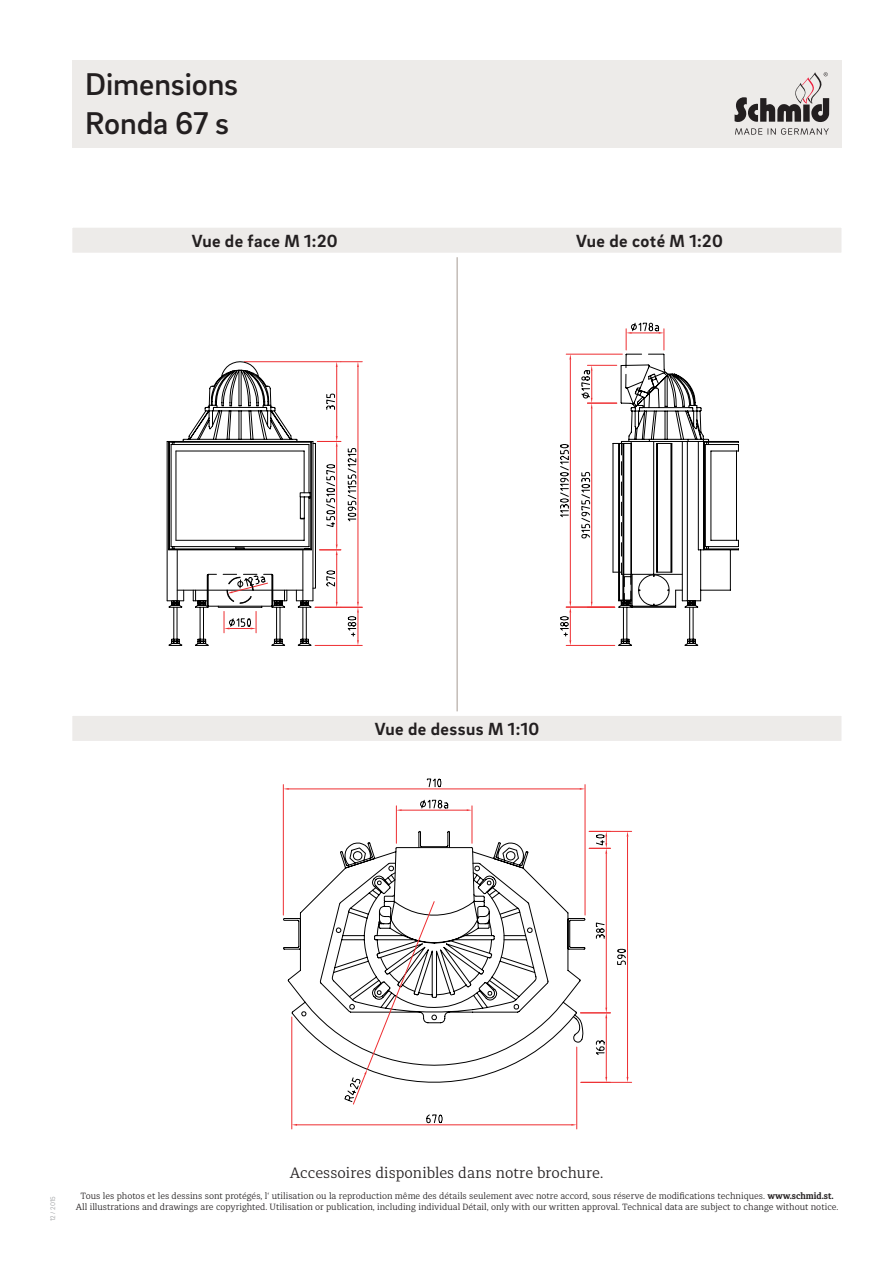
<style>
.page{position:relative;width:893px;height:1263px;background:#fff}
.page>*{position:absolute;margin:0;border:0;box-sizing:border-box;transform-origin:0 0}
.t1{font:500 32.25px/38.7px "Brix Sans";letter-spacing:-.005em;color:#231f20}
.t2{font:700 18px "Brix Sans";letter-spacing:.025em;color:#231f20}
.t3{font:300 15px "Diaria Pro";color:#231f20}
.t4{font:300 9px/10.8px "Diaria Pro";color:#231f20;text-align:center}
.t5{font:300 6.75px "Brix Sans";color:#939598}
.s1{font-weight:700}
</style>
<div class="page">
<div style="left:68px;top:223px;width:778px;height:34px;background:#edebe9;border:4px solid #fff"></div>
<hr style="left:457px;top:257px;width:1px;height:454px;background:#a59a92">
<div style="left:68px;top:711px;width:778px;height:34px;background:#edebe9;border:4px solid #fff"></div>
<div style="left:72px;top:60px;width:770px;height:87px;background:#edebe9"></div>
<svg style="left:735px;top:72px;width:94px;height:50px"></svg>
<svg style="left:735px;top:128px;width:94px;height:7px"></svg>
<svg style="left:166px;top:361px;width:196px;height:285px"></svg>
<svg style="left:580px;top:322px;width:159px;height:324px"></svg>
<hr style="left:566px;top:607px;width:49px;height:1px;background:#ee2e31">
<hr style="left:566px;top:645px;width:49px;height:1px;background:#ee2e31">
<hr style="left:570px;top:360px;width:1px;height:241px;background:#ee2e31">
<hr style="left:566px;top:606px;width:48px;height:1px;background:#ee2e31">
<hr style="left:566px;top:354px;width:56px;height:1px;background:#ee2e31">
<svg style="left:560px;top:601px;width:11px;height:44px"></svg>
<svg style="left:560px;top:444px;width:9px;height:74px"></svg>
<hr style="left:627px;top:837px;width:1px;height:240px;background:#ee2e31">
<hr style="left:581px;top:1082px;width:51px;height:1px;background:#ee2e31">
<hr style="left:589px;top:831px;width:43px;height:1px;background:#ee2e31">
<svg style="left:617px;top:948px;width:9px;height:17px"></svg>
<hr style="left:297px;top:1124px;width:274px;height:1px;background:#ee2e31">
<hr style="left:576px;top:1047px;width:1px;height:82px;background:#ee2e31">
<hr style="left:291px;top:1017px;width:1px;height:112px;background:#ee2e31">
<svg style="left:283px;top:917px;width:294px;height:206px"></svg>
<hr style="left:289px;top:788px;width:291px;height:1px;background:#ee2e31">
<hr style="left:283px;top:784px;width:1px;height:131px;background:#ee2e31">
<svg style="left:283px;top:788px;width:6px;height:2px"></svg>
<svg style="left:320px;top:778px;width:290px;height:327px"></svg>
<h1 class="t1" style="left:85px;top:64px;width:154px">Dimensions<br>Ronda 67 s</h1>
<h2 class="t2" style="left:192px;top:229px;width:148px">Vue de face M 1:20</h2>
<h2 class="t2" style="left:576px;top:229px;width:148px">Vue de coté M 1:20</h2>
<h2 class="t2" style="left:375px;top:717px;width:166px">Vue de dessus M 1:10</h2>
<p class="t5" style="left:49px;top:1221px;width:27px;rotate:-90deg">12 / 2015</p>
<h3 class="t3" style="left:290px;top:1164px;width:315px">Accessoires disponibles dans notre brochure.</h3>
<p class="t4" style="left:76px;top:1190px;width:764px">Tous les photos et les dessins sont protégés, l‘ utilisation ou la reproduction même des détails seulement avec notre accord, sous réserve de modifications techniques. <span class="s1">www.schmid.st.<br></span>All illustrations and drawings are copyrighted. Utilisation or publication, including individual Détail, only with our written approval. Technical data are subject to change without notice.</p>
</div>
